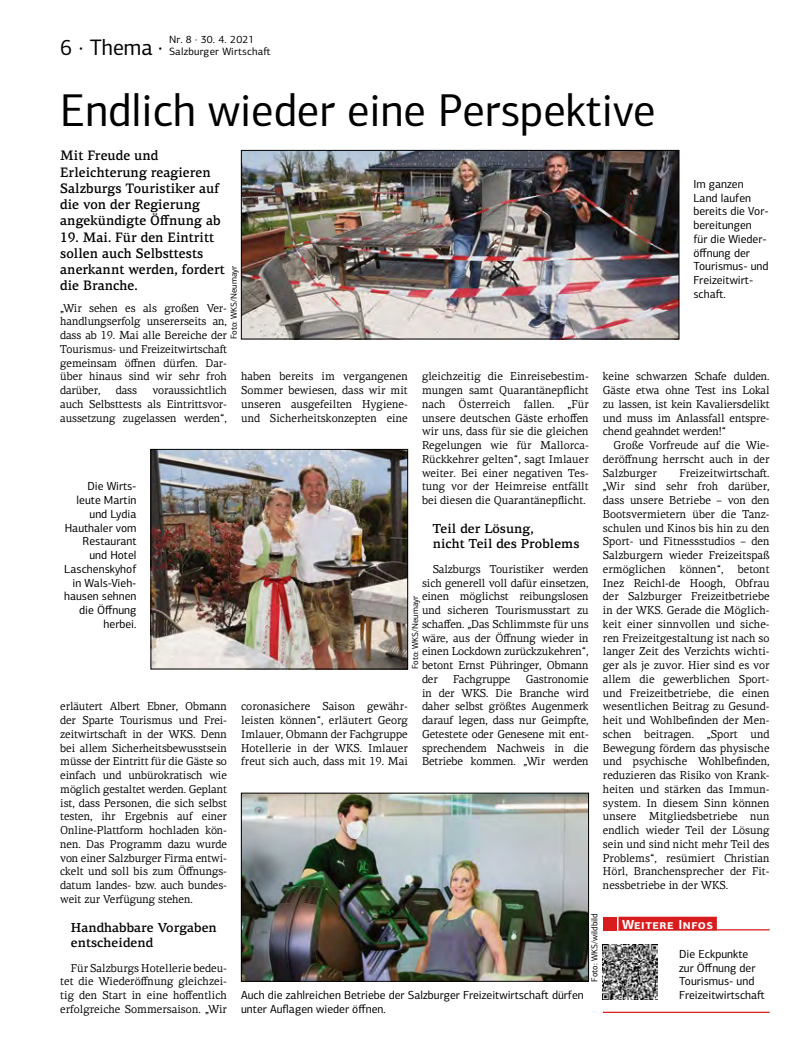
<style>
.page{position:relative;width:798px;height:1063px;background:#fff}
.page>*{position:absolute;margin:0;border:0;box-sizing:border-box;transform-origin:0 0}
.t1{font:46.25px "PF Centro Sans Pro";color:#000;scale:.96 1}
.t2{font:22.5px "PF Centro Sans Pro";color:#000;scale:.96 1}
.t3{font:500 13.75px/16.2px "PF Centro Serif Pro";color:#000;scale:.96 1}
.t4{font:500 13.12px/15px "PF Centro Serif Pro";color:#000}
.t5{font:700 13.12px "PF Centro Sans Pro";letter-spacing:.04em;color:#fff}
.t6{font:11.75px/13.8px "PF Centro Sans Pro";color:#000}
.t7{font:11.5px/13.8px "PF Centro Serif Pro";letter-spacing:-.01em;color:#000;text-align:justify;scale:.96 1}
.t8{font:10.62px/11.9px "PF Centro Sans Pro";letter-spacing:.02em;color:#000}
.t9{font:8.75px "PF Centro Sans Pro";color:#000}
</style>
<div class="page">
<img style="left:243px;top:152px;width:434px;height:185px">
<div style="left:241px;top:150px;width:438px;height:189px;border:1px solid #000"></div>
<div style="left:618px;top:917px;width:98px;height:13px;background:#d81c1e"></div>
<hr style="left:618px;top:929px;width:151px;height:1px;background:#d81c1e">
<div style="left:602px;top:917px;width:14px;height:13px;background:#d81c1e"></div>
<img style="left:602px;top:944px;width:55px;height:55px">
<hr style="left:602px;top:1012px;width:167px;height:1px;background:#d81c1e">
<img style="left:153px;top:451px;width:252px;height:216px">
<div style="left:151px;top:449px;width:256px;height:220px;border:1px solid #000"></div>
<img style="left:243px;top:795px;width:343px;height:184px">
<div style="left:241px;top:793px;width:347px;height:188px;border:1px solid #000"></div>
<h2 class="t2" style="left:60px;top:33px;width:108px">6 · Thema ·</h2>
<p class="t8" style="left:169px;top:33px;width:103px">Nr. 8 · 30. 4. 2021<br>Salzburger Wirtschaft</p>
<h1 class="t1" style="left:60px;top:83px;width:621px">Endlich wieder eine Perspektive</h1>
<p class="t3" style="left:60px;top:148px;width:168px">Mit Freude und<br>Erleichterung reagieren<br>Salzburgs Touristiker auf die von der Regierung angekündigte Öffnung ab</p>
<p class="t3" style="left:60px;top:229px;width:173px">19. Mai. Für den Eintritt sollen auch Selbsttests anerkannt werden, fordert die Branche.</p>
<p class="t7" style="left:60px;top:301px;width:175px">„Wir sehen es als großen Ver&shy;handlungserfolg unsererseits an, dass ab 19. Mai alle Bereiche der Tourismus- und Freizeitwirtschaft gemeinsam öffnen dürfen. Dar&shy;über hinaus sind wir sehr froh darüber,</p>
<p class="t6" style="left:693px;top:177px;width:77px">Im ganzen<br>Land laufen bereits die Vor&shy;bereitungen für die Wieder&shy;öffnung der<br>Tourismus- und<br>Freizeitwirt&shy;schaft.</p>
<p class="t9" style="left:228px;top:339px;width:75px;rotate:-90deg">Foto: WKS/Neumayr</p>
<p class="t7" style="left:602px;top:370px;width:175px">keine schwarzen Schafe dulden.<br>Gäste etwa ohne Test ins Lokal zu lassen, ist kein Kavaliersdelikt und muss im Anlassfall entspre&shy;chend geahndet werden!“</p>
<p class="t7" style="left:602px;top:438px;width:175px;text-indent:11px">Große Vorfreude auf die Wie&shy;deröffnung herrscht auch in der Salzburger</p>
<p class="t7" style="left:241px;top:370px;width:175px">haben bereits im vergangenen Sommer bewiesen, dass wir mit unseren ausgefeilten Hygiene&shy;und Sicherheitskonzepten eine</p>
<p class="t7" style="left:422px;top:370px;width:175px">gleichzeitig die Einreisebestim&shy;mungen samt Quarantänepflicht nach Österreich fallen. „Für unsere deutschen Gäste erhoffen wir uns, dass für sie die gleichen Regelungen wie für Mallorca-Rückkehrer gelten“, sagt Imlauer weiter. Bei einer negativen Tes&shy;tung vor der Heimreise entfällt bei diesen die Quarantänepflicht.</p>
<p class="t4" style="left:432px;top:521px;width:148px">Teil der Lösung,<br>nicht Teil des Problems</p>
<p class="t7" style="left:422px;top:562px;width:175px;text-indent:11px">Salzburgs Touristiker werden sich generell voll dafür einsetzen, einen möglichst reibungslosen und sicheren Tourismusstart zu schaffen. „Das Schlimmste für uns wäre, aus der Öffnung wieder in einen Lockdown zurückzukehren“, betont Ernst Pühringer, Obmann der</p>
<p class="t7" style="left:60px;top:383px;width:175px;text-indent:92px">voraussichtlich auch Selbsttests als Eintrittsvor&shy;aussetzung zugelassen werden“,</p>
<p class="t7" style="left:116px;top:383px;width:24px">dass</p>
<p class="t7" style="left:602px;top:466px;width:175px;text-indent:77px">Freizeitwirtschaft. „Wir sind sehr froh darüber, dass unsere Betriebe – von den Bootsvermietern über die Tanz&shy;schulen und Kinos bis hin zu den Sport- und Fitnessstudios – den Salzburgern wieder Freizeitspaß ermöglichen können“, betont Inez Reichl-de Hoogh, Obfrau der Salzburger Freizeitbetriebe in der WKS. Gerade die Möglich&shy;keit einer sinnvollen und siche&shy;ren Freizeitgestaltung ist nach so langer Zeit des Verzichts wichti&shy;ger als je zuvor. Hier sind es vor allem die gewerblichen Sport&shy;und Freizeitbetriebe, die einen wesentlichen Beitrag zu Gesund&shy;heit und Wohlbefinden der Men&shy;schen beitragen. „Sport und Bewegung fördern das physische und psychische Wohlbefinden, reduzieren das Risiko von Krank&shy;heiten und stärken das Immun&shy;system. In diesem Sinn können unsere Mitgliedsbetriebe nun endlich wieder Teil der Lösung sein und sind nicht mehr Teil des Problems“, resümiert Christian Hörl, Branchensprecher der Fit&shy;nessbetriebe in der WKS.</p>
<p class="t6" style="left:64px;top:480px;width:74px;text-align:right">Die Wirts&shy;leute Martin und Lydia<br>Hauthaler vom<br>Restaurant und Hotel<br>Laschenskyhof in Wals-Vieh&shy;hausen sehnen die Öffnung herbei.</p>
<p class="t9" style="left:410px;top:669px;width:75px;rotate:-90deg">Foto: WKS/Neumayr</p>
<p class="t7" style="left:453px;top:672px;width:61px">Fachgruppe</p>
<p class="t7" style="left:422px;top:672px;width:175px;text-indent:104px">Gastronomie in der WKS. Die Branche wird daher selbst größtes Augenmerk darauf legen, dass nur Geimpfte, Getestete oder Genesene mit ent&shy;sprechendem Nachweis in die Betriebe kommen. „Wir werden</p>
<p class="t7" style="left:60px;top:700px;width:175px">erläutert Albert Ebner, Obmann der Sparte Tourismus und Frei&shy;zeitwirtschaft in der WKS. Denn bei allem Sicherheitsbewusstsein müsse der Eintritt für die Gäste so einfach und unbürokratisch wie möglich gestaltet werden. Geplant ist, dass Personen, die sich selbst testen, ihr Ergebnis auf einer Online-Plattform hochladen kön&shy;nen. Das Programm dazu wurde von einer Salzburger Firma entwi&shy;ckelt und soll bis zum Öffnungs&shy;datum landes- bzw. auch bundes&shy;weit zur Verfügung stehen.</p>
<p class="t4" style="left:71px;top:920px;width:147px">Handhabbare Vorgaben entscheidend</p>
<p class="t7" style="left:60px;top:961px;width:175px;text-indent:11px">Für Salzburgs Hotellerie bedeu&shy;tet die Wiederöffnung gleichzei&shy;tig den Start in eine hoffentlich erfolgreiche Sommersaison. „Wir</p>
<p class="t7" style="left:241px;top:700px;width:175px">coronasichere Saison gewähr&shy;leisten können“, erläutert Georg Imlauer, Obmann der Fachgruppe Hotellerie in der WKS. Imlauer freut sich auch, dass mit 19. Mai</p>
<p class="t9" style="left:589px;top:981px;width:70px;rotate:-90deg">Foto: WKS/wildbild</p>
<p class="t5" style="left:621px;top:916px;width:93px">Weitere Infos</p>
<p class="t6" style="left:679px;top:947px;width:87px">Die Eckpunkte zur Öffnung der<br>Tourismus- und<br>Freizeitwirtschaft</p>
<p class="t6" style="left:241px;top:988px;width:344px">Auch die zahlreichen Betriebe der Salzburger Freizeitwirtschaft dürfen unter Auflagen wieder öffnen.</p>
</div>
